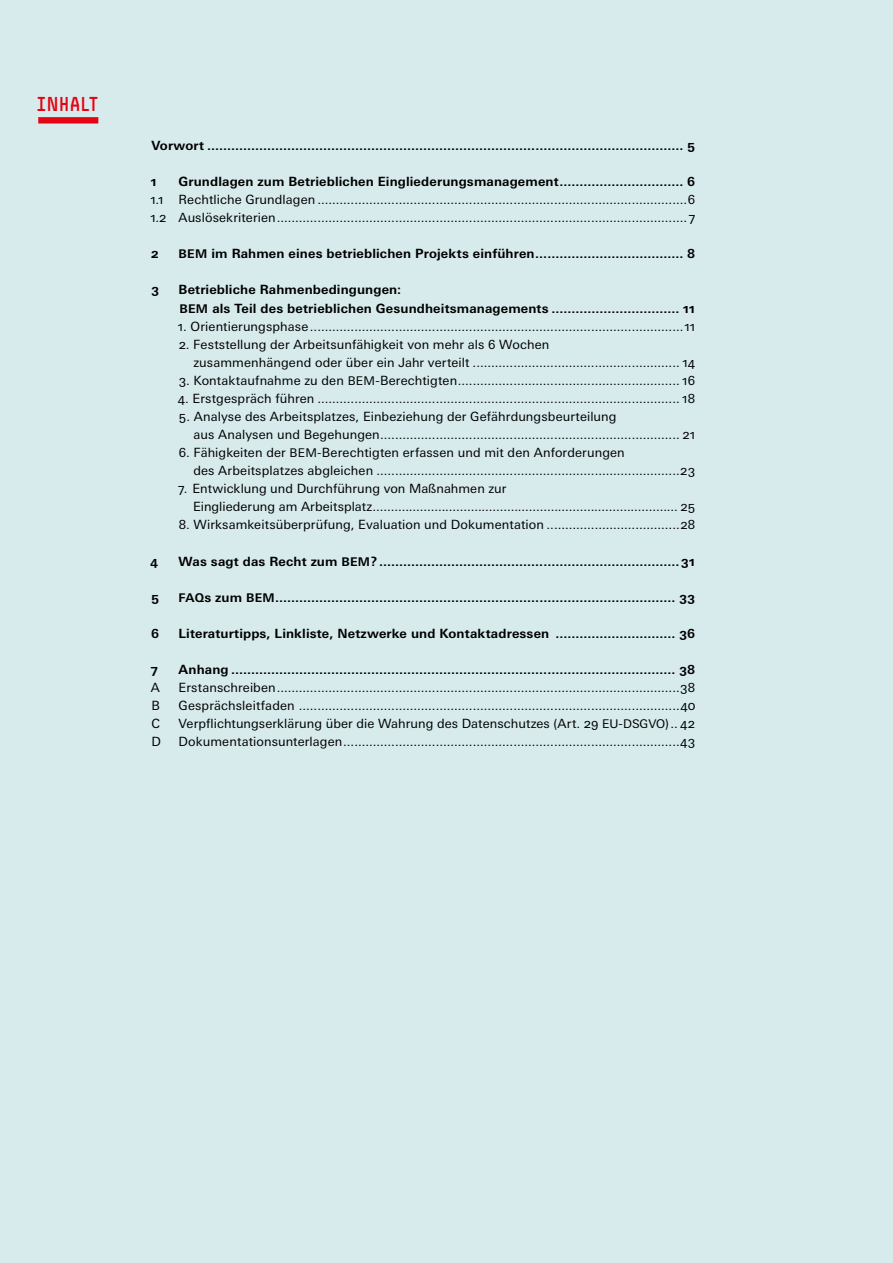
<style>
.page{position:relative;width:893px;height:1263px;background:#d7ebed}
.page>*{position:absolute;margin:0;border:0;box-sizing:border-box;transform-origin:0 0}
.Rubriküberschrift{font:19.8px "Simple HBS";letter-spacing:.005em;color:#e30513}
.t1{font:12.75px "Univers Next Pro";letter-spacing:.01em;color:#000}
.t2{font:700 12.75px/18px "Univers Next Pro";letter-spacing:.01em;color:#000}
.s1{font-size:12px}
</style>
<div class="page">
<div style="left:38px;top:117px;width:60px;height:7px;background:#e30513"></div>
<p class="Rubriküberschrift" style="left:37px;top:93px;width:62px">INHALT</p>
<p class="t2" style="left:151px;top:136px;width:545px">Vorwort ....................................................................................................................... 5</p>
<p class="t2" style="left:150px;top:172px;width:8px">1</p>
<p class="t2" style="left:179px;top:172px;width:518px">Grundlagen zum Betrieblichen Eingliederungsmanagement............................... 6</p>
<p class="t1" style="left:150px;top:192px;width:546px">1.1 Rechtliche Grundlagen ....................................................................................................6</p>
<p class="t1" style="left:150px;top:210px;width:547px">1.2 Auslösekriterien...............................................................................................................7</p>
<p class="t2" style="left:151px;top:245px;width:10px">2</p>
<p class="t2" style="left:179px;top:245px;width:518px"><span class="s1">BEM</span> im Rahmen eines betrieblichen Projekts einführen..................................... 8</p>
<p class="t2" style="left:151px;top:281px;width:10px">3</p>
<p class="t2" style="left:179px;top:281px;width:518px">Betriebliche Rahmenbedingungen:<br><span class="s1">BEM</span> als Teil des betrieblichen Gesundheitsmanagements ................................ 11</p>
<p class="t1" style="left:178px;top:319px;width:519px">1. Orientierungsphase.....................................................................................................11</p>
<p class="t1" style="left:179px;top:337px;width:372px">2. Feststellung der Arbeitsunfähigkeit von mehr als 6 Wochen</p>
<p class="t1" style="left:193px;top:355px;width:503px">zusammenhängend oder über ein Jahr verteilt ........................................................ 14</p>
<p class="t1" style="left:179px;top:373px;width:518px">3. Kontaktaufnahme zu den <span class="s1">BEM</span>-Berechtigten............................................................ 16</p>
<p class="t1" style="left:178px;top:391px;width:519px">4. Erstgespräch führen .................................................................................................. 18</p>
<p class="t1" style="left:179px;top:409px;width:439px">5. Analyse des Arbeitsplatzes, Einbeziehung der Gefährdungsbeurteilung</p>
<p class="t1" style="left:193px;top:427px;width:504px">aus Analysen und Begehungen................................................................................. 21</p>
<p class="t1" style="left:179px;top:445px;width:447px">6. Fähigkeiten der <span class="s1">BEM</span>-Berechtigten erfassen und mit den Anforderungen</p>
<p class="t1" style="left:193px;top:463px;width:503px">des Arbeitsplatzes abgleichen ..................................................................................23</p>
<p class="t1" style="left:178px;top:481px;width:330px">7. Entwicklung und Durchführung von Maßnahmen zur</p>
<p class="t1" style="left:193px;top:499px;width:504px">Eingliederung am Arbeitsplatz.................................................................................... 25</p>
<p class="t1" style="left:179px;top:518px;width:518px">8. Wirksamkeitsüberprüfung, Evaluation und Dokumentation ....................................28</p>
<p class="t2" style="left:150px;top:552px;width:10px">4</p>
<p class="t2" style="left:179px;top:552px;width:518px">Was sagt das Recht zum <span class="s1">BEM</span>? ...........................................................................31</p>
<p class="t2" style="left:151px;top:588px;width:10px">5</p>
<p class="t2" style="left:179px;top:588px;width:518px"><span class="s1">FAQ</span>s zum <span class="s1">BEM</span>.................................................................................................... 33</p>
<p class="t2" style="left:151px;top:624px;width:10px">6</p>
<p class="t2" style="left:179px;top:624px;width:518px">Literaturtipps, Linkliste, Netzwerke und Kontaktadressen .............................. 36</p>
<p class="t2" style="left:150px;top:660px;width:9px">7</p>
<p class="t2" style="left:179px;top:660px;width:518px">Anhang ............................................................................................................... 38</p>
<p class="t1" style="left:151px;top:680px;width:11px">A</p>
<p class="t1" style="left:179px;top:680px;width:518px">Erstanschreiben.............................................................................................................38</p>
<p class="t1" style="left:151px;top:698px;width:10px">B</p>
<p class="t1" style="left:179px;top:698px;width:518px">Gesprächsleitfaden .......................................................................................................40</p>
<p class="t1" style="left:151px;top:716px;width:10px">C</p>
<p class="t1" style="left:179px;top:716px;width:518px">Verpflichtungserklärung über die Wahrung des Datenschutzes (Art. 29 <span class="s1">EU</span>-<span class="s1">DSGVO</span>).. 42</p>
<p class="t1" style="left:151px;top:734px;width:11px">D</p>
<p class="t1" style="left:179px;top:734px;width:518px">Dokumentationsunterlagen...........................................................................................43</p>
</div>
